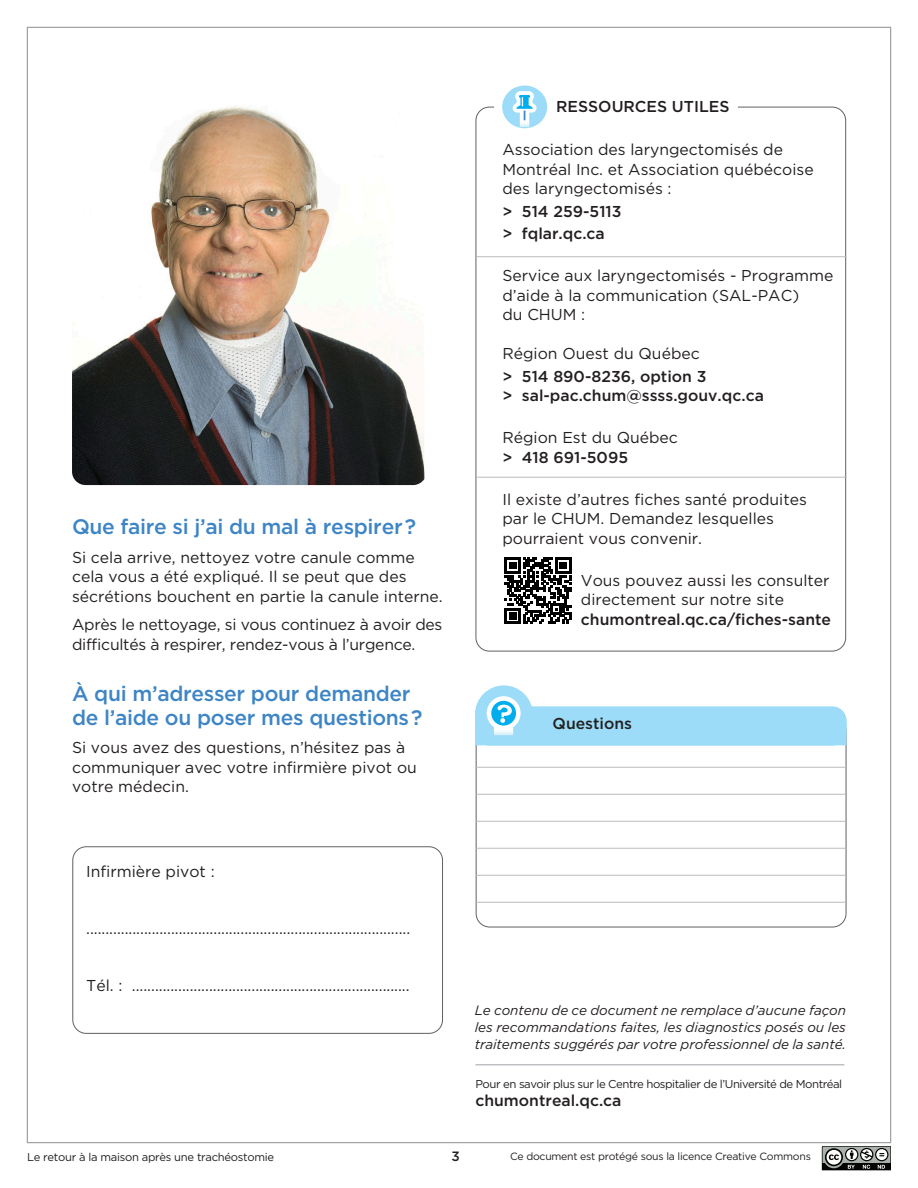
<style>
.page{position:relative;width:918px;height:1188px;background:#fff}
.page>*{position:absolute;margin:0;border:0;box-sizing:border-box;transform-origin:0 0}
.t1{font:500 21px/24px "Gotham";letter-spacing:-.015em;color:#3e85c5}
.t2{font:15.75px/19.5px "Gotham";color:#231f20}
.t3{font:500 15.75px/22.5px "Gotham";color:#231f20}
.t4{font:italic 13.5px/17.4px "Gotham";letter-spacing:-.005em;color:#231f20;text-align:justify}
.t5{font:500 13.5px "Gotham";color:#231f20}
.t6{font:11.4px "Gotham";letter-spacing:-.04em;color:#231f20}
.t7{font:11.25px "Gotham";letter-spacing:-.025em;color:#231f20}
.t8{font:10.5px "Gotham";letter-spacing:-.025em;color:#231f20}
</style>
<div class="page">
<svg style="left:822px;top:1146px;width:69px;height:24px;background:#737673"></svg>
<hr style="left:475px;top:1064px;width:369px;height:1px;background:#a0a1a5">
<img style="left:72px;top:106px;width:352px;height:379px">
<div style="left:72px;top:846px;width:371px;height:188px;border:1px solid #616164;border-radius:14px"></div>
<hr style="left:477px;top:256px;width:370px;height:1px;background:#bcbdc0">
<hr style="left:477px;top:477px;width:370px;height:1px;background:#bcbdc0">
<svg style="left:505px;top:557px;width:66px;height:67px"></svg>
<svg style="left:502px;top:86px;width:45px;height:42px"></svg>
<hr style="left:476px;top:767px;width:370px;height:1px;background:#bcbdc0">
<hr style="left:476px;top:794px;width:370px;height:1px;background:#bcbdc0">
<hr style="left:476px;top:821px;width:370px;height:1px;background:#bcbdc0">
<hr style="left:476px;top:848px;width:370px;height:1px;background:#bcbdc0">
<hr style="left:476px;top:875px;width:370px;height:1px;background:#bcbdc0">
<hr style="left:476px;top:902px;width:370px;height:1px;background:#bcbdc0">
<div style="left:476px;top:707px;width:370px;height:38px;background:#9cdcf8;border-radius:14px"></div>
<div style="left:475px;top:706px;width:372px;height:40px;border:2px solid #9cdcf8;border-radius:14px"></div>
<div style="left:475px;top:721px;width:372px;height:24px;background:#9cdcf8"></div>
<svg style="left:475px;top:685px;width:58px;height:55px"></svg>
<h1 class="t1" style="left:72px;top:515px;width:346px">Que faire si j’ai du mal à respirer ?</h1>
<p class="t2" style="left:72px;top:547px;width:372px">Si cela arrive, nettoyez votre canule comme cela vous a été expliqué. Il se peut que des sécrétions bouchent en partie la canule interne.</p>
<p class="t2" style="left:72px;top:615px;width:372px">Après le nettoyage, si vous continuez à avoir des difficultés à respirer, rendez-vous à l’urgence.</p>
<h1 class="t1" style="left:72px;top:681px;width:352px">À qui m’adresser pour demander de l’aide ou poser mes questions ?</h1>
<p class="t2" style="left:72px;top:738px;width:346px">Si vous avez des questions, n’hésitez pas à communiquer avec votre infirmière pivot ou votre médecin.</p>
<p class="t2" style="left:86px;top:861px;width:130px">Infirmière pivot :</p>
<p class="t2" style="left:86px;top:918px;width:326px">....................................................................................</p>
<p class="t2" style="left:86px;top:975px;width:325px">Tél. : ........................................................................</p>
<p class="t3" style="left:556px;top:95px;width:175px">RESSOURCES UTILES</p>
<p class="t2" style="left:502px;top:140px;width:313px">Association des laryngectomisés de<br>Montréal Inc. et Association québécoise des laryngectomisés :</p>
<p class="t3" style="left:502px;top:200px;width:121px">&gt; 514 259-5113 &gt; fqlar.qc.ca</p>
<p class="t2" style="left:502px;top:266px;width:333px">Service aux laryngectomisés - Programme d’aide à la communication (SAL-PAC)<br>du CHUM :</p>
<p class="t2" style="left:502px;top:344px;width:199px">Région Ouest du Québec</p>
<p class="t3" style="left:502px;top:366px;width:263px;line-height:19.5px">&gt; 514 890-8236, option 3<br>&gt; sal-pac.chum@ssss.gouv.qc.ca</p>
<p class="t2" style="left:502px;top:428px;width:177px">Région Est du Québec</p>
<p class="t3" style="left:502px;top:446px;width:127px">&gt; 418 691-5095</p>
<p class="t2" style="left:502px;top:489px;width:306px">Il existe d’autres fiches santé produites par le CHUM. Demandez lesquelles pourraient vous convenir.</p>
<p class="t2" style="left:581px;top:570px;width:250px">Vous pouvez aussi les consulter directement sur notre site</p>
<p class="t3" style="left:581px;top:608px;width:252px">chumontreal.qc.ca/fiches-sante</p>
<p class="t3" style="left:553px;top:712px;width:81px">Questions</p>
<p class="t4" style="left:475px;top:1001px;width:373px">Le contenu de ce document ne remplace d’aucune façon les recommandations faites, les diagnostics posés ou les traitements suggérés par votre professionnel de la santé.</p>
<p class="t6" style="left:475px;top:1077px;width:368px">Pour en savoir plus sur le Centre hospitalier de l’Université de Montréal</p>
<p class="t3" style="left:475px;top:1089px;width:148px">chumontreal.qc.ca</p>
<p class="t7" style="left:27px;top:1150px;width:249px">Le retour à la maison après une trachéostomie</p>
<p class="t5" style="left:451px;top:1147px;width:10px">3</p>
<p class="t8" style="left:510px;top:1150px;width:302px">Ce document est protégé sous la licence Creative Commons</p>
</div>
